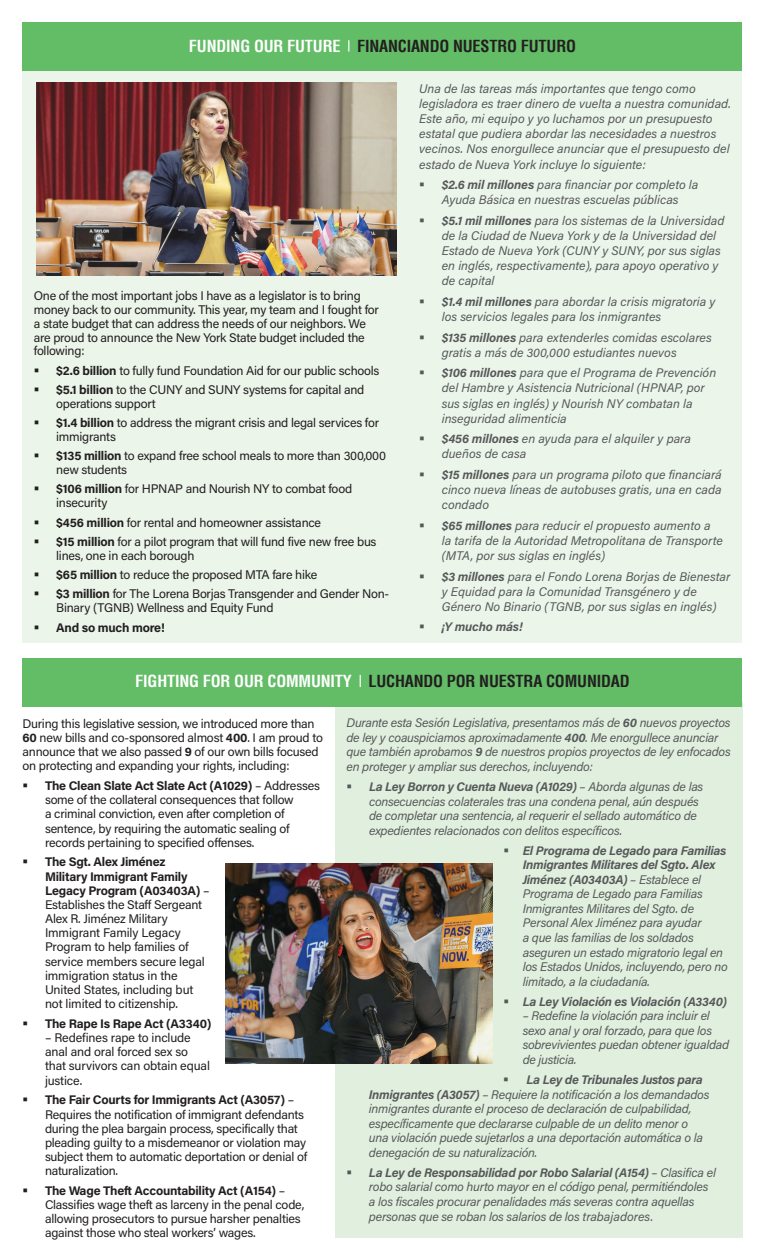
<style>
.page{position:relative;width:765px;height:1260px;background:#fff}
.page>*{position:absolute;margin:0;border:0;box-sizing:border-box;transform-origin:0 0}
.t1{font:700 condensed 16.25px "Helvetica";letter-spacing:-.01em;color:#231f20}
.t2{font:italic 12.5px/14.5px "Acumin Pro";letter-spacing:-.01em;color:#57585a}
.t3{font:12.5px/14.1px "Acumin Pro";letter-spacing:-.02em;color:#231f20}
.t4{font:italic 700 12.5px "Acumin Pro";letter-spacing:-.02em;color:#57585a}
.t5{font:700 12.5px "Acumin Pro";letter-spacing:-.02em;color:#231f20}
.s1{color:#fff}
.s2{font-weight:700}
</style>
<div class="page">
<div style="left:335px;top:701px;width:407px;height:537px;background:#e1f0de"></div>
<div style="left:22px;top:71px;width:720px;height:572px;background:#ebf5ea"></div>
<div style="left:22px;top:22px;width:720px;height:49px;background:#63bc66"></div>
<svg style="left:348px;top:40px;width:1px;height:12px"></svg>
<img style="left:36px;top:83px;width:361px;height:192px">
<div style="left:22px;top:658px;width:720px;height:48px;background:#63bc66"></div>
<svg style="left:360px;top:675px;width:1px;height:12px"></svg>
<img style="left:225px;top:863px;width:267px;height:201px">
<h1 class="t1" style="left:189px;top:38px;width:389px"><span class="s1">FUNDING OUR FUTURE</span> FINANCIANDO NUESTRO FUTURO</h1>
<p class="t3" style="left:34px;top:289px;width:347px;line-height:13.8px">One of the most important jobs I have as a legislator is to bring money back to our community. This year, my team and I fought for a state budget that can address the needs of our neighbors. We are proud to announce the New York State budget included the following:</p>
<p class="t3" style="left:56px;top:360px;width:325px;line-height:19.4px"><span class="s2">$2.6 billion</span> to fully fund Foundation Aid for our public schools <span class="s2">$5.1 billion</span> to the CUNY and SUNY systems for capital and</p>
<p class="t3" style="left:56px;top:393px;width:325px;line-height:19.4px">operations support<br><span class="s2">$1.4 billion</span> to address the migrant crisis and legal services for</p>
<p class="t3" style="left:56px;top:426px;width:331px;line-height:19.4px">immigrants<br><span class="s2">$135 million</span> to expand free school meals to more than 300,000</p>
<p class="t3" style="left:56px;top:459px;width:297px;line-height:19.4px">new students<br><span class="s2">$106 million</span> for HPNAP and Nourish NY to combat food</p>
<p class="t3" style="left:56px;top:493px;width:322px;line-height:19.4px">insecurity<br><span class="s2">$456 million</span> for rental and homeowner assistance<br><span class="s2">$15 million</span> for a pilot program that will fund five new free bus</p>
<p class="t3" style="left:56px;top:545px;width:335px;line-height:19.4px">lines, one in each borough<br><span class="s2">$65 million</span> to reduce the proposed MTA fare hike<br><span class="s2">$3 million</span> for The Lorena Borjas Transgender and Gender Non-</p>
<p class="t3" style="left:56px;top:600px;width:219px">Binary (TGNB) Wellness and Equity Fund</p>
<p class="t5" style="left:56px;top:618px;width:110px">And so much more!</p>
<p class="t2" style="left:419px;top:81px;width:313px;line-height:15px">Una de las tareas más importantes que tengo como legisladora es traer dinero de vuelta a nuestra comunidad.<br>Este año, mi equipo y yo luchamos por un presupuesto estatal que pudiera abordar las necesidades a nuestros vecinos. Nos enorgullece anunciar que el presupuesto del estado de Nueva York incluye lo siguiente:</p>
<p class="t2" style="left:442px;top:177px;width:258px;line-height:15px"><span class="s2">$2.6 mil millones</span> para financiar por completo la<br>Ayuda Básica en nuestras escuelas públicas</p>
<p class="t2" style="left:442px;top:212px;width:284px;line-height:15.1px"><span class="s2">$5.1 mil millones</span> para los sistemas de la Universidad de la Ciudad de Nueva York y de la Universidad del Estado de Nueva York (CUNY y SUNY, por sus siglas en inglés, respectivamente), para apoyo operativo y de capital</p>
<p class="t2" style="left:442px;top:293px;width:275px;line-height:15.1px"><span class="s2">$1.4 mil millones</span> para abordar la crisis migratoria y los servicios legales para los inmigrantes</p>
<p class="t2" style="left:442px;top:329px;width:272px;line-height:15px"><span class="s2">$135 millones</span> para extenderles comidas escolares gratis a más de 300,000 estudiantes nuevos</p>
<p class="t2" style="left:442px;top:365px;width:276px;line-height:15.1px"><span class="s2">$106 millones</span> para que el Programa de Prevención del Hambre y Asistencia Nutricional (HPNAP, por sus siglas en inglés) y Nourish NY combatan la inseguridad alimenticia</p>
<p class="t2" style="left:442px;top:431px;width:251px;line-height:15px"><span class="s2">$456 millones</span> en ayuda para el alquiler y para dueños de casa</p>
<p class="t2" style="left:442px;top:467px;width:282px;line-height:15px;text-align:justify"><span class="s2">$15 millones</span> para un programa piloto que financiará cinco nueva líneas de autobuses gratis, una en cada condado</p>
<p class="t2" style="left:442px;top:517px;width:283px;line-height:15px"><span class="s2">$65 millones</span> para reducir el propuesto aumento a la tarifa de la Autoridad Metropolitana de Transporte (MTA, por sus siglas en inglés)</p>
<p class="t2" style="left:442px;top:568px;width:290px;line-height:15px"><span class="s2">$3 millones</span> para el Fondo Lorena Borjas de Bienestar y Equidad para la Comunidad Transgénero y de<br>Género No Binario (TGNB, por sus siglas en inglés)</p>
<p class="t4" style="left:442px;top:618px;width:83px">¡Y mucho más!</p>
<h1 class="t1" style="left:135px;top:673px;width:496px"><span class="s1">FIGHTING FOR OUR COMMUNITY</span> LUCHANDO POR NUESTRA COMUNIDAD</h1>
<p class="t3" style="left:22px;top:716px;width:302px">During this legislative session, we introduced more than <span class="s2">60</span> new bills and co-sponsored almost <span class="s2">400</span>. I am proud to announce that we also passed <span class="s2">9</span> of our own bills focused on protecting and expanding your rights, including:</p>
<p class="t3" style="left:45px;top:778px;width:277px"><span class="s2">The Clean Slate Act Slate Act (A1029)</span> – Addresses some of the collateral consequences that follow<br>a criminal conviction, even after completion of sentence, by requiring the automatic sealing of records pertaining to specified offenses.</p>
<p class="t3" style="left:45px;top:855px;width:166px"><span class="s2">The Sgt. Alex Jiménez<br>Military Immigrant Family<br>Legacy Program (A03403A)</span> –<br>Establishes the Staff Sergeant<br>Alex R. Jiménez Military<br>Immigrant Family Legacy<br>Program to help families of service members secure legal immigration status in the<br>United States, including but not limited to citizenship.</p>
<p class="t5" style="left:45px;top:1015px;width:168px">The Rape Is Rape Act (A3340)</p>
<p class="t3" style="left:45px;top:1030px;width:167px">– Redefines rape to include anal and oral forced sex so that survivors can obtain equal justice.</p>
<p class="t3" style="left:45px;top:1092px;width:264px"><span class="s2">The Fair Courts for Immigrants Act (A3057)</span> – Requires the notification of immigrant defendants during the plea bargain process, specifically that pleading guilty to a misdemeanor or violation may subject them to automatic deportation or denial of naturalization.</p>
<p class="t3" style="left:45px;top:1183px;width:261px"><span class="s2">The Wage Theft Accountability Act (A154)</span> – Classifies wage theft as larceny in the penal code, allowing prosecutors to pursue harsher penalties against those who steal workers’ wages.</p>
<p class="t2" style="left:347px;top:715px;width:386px">Durante esta Sesión Legislativa, presentamos más de <span class="s2">60</span> nuevos proyectos de ley y coauspiciamos aproximadamente <span class="s2">400</span>. Me enorgullece anunciar que también aprobamos <span class="s2">9</span> de nuestros propios proyectos de ley enfocados en proteger y ampliar sus derechos, incluyendo:</p>
<p class="t2" style="left:369px;top:779px;width:336px"><span class="s2">La Ley Borron y Cuenta Nueva (A1029)</span> – Aborda algunas de las consecuencias colaterales tras una condena penal, aún después de completar una sentencia, al requerir el sellado automático de expedientes relacionados con delitos específicos.</p>
<p class="t2" style="left:523px;top:843px;width:206px"><span class="s2">El Programa de Legado para Familias Inmigrantes Militares del Sgto. Alex Jiménez (A03403A)</span> – Establece el Programa de Legado para Familias Inmigrantes Militares del Sgto. de Personal Alex Jiménez para ayudar<br>a que las familias de los soldados aseguren un estado migratorio legal en los Estados Unidos, incluyendo, pero no limitado, a la ciudadanía.</p>
<p class="t4" style="left:523px;top:993px;width:206px">La Ley Violación es Violación (A3340)</p>
<p class="t2" style="left:523px;top:1008px;width:208px">– Redefine la violación para incluir el sexo anal y oral forzado, para que los sobrevivientes puedan obtener igualdad de justicia.</p>
<p class="t2" style="left:369px;top:1072px;width:342px;text-indent:158px"><span class="s2">La Ley de Tribunales Justos para Inmigrantes (A3057)</span> – Requiere la notificación a los demandados inmigrantes durante el proceso de declaración de culpabilidad, específicamente que declararse culpable de un delito menor o una violación puede sujetarlos a una deportación automática o la denegación de su naturalización.</p>
<p class="t2" style="left:369px;top:1165px;width:349px"><span class="s2">La Ley de Responsabilidad por Robo Salarial (A154)</span> – Clasifica el robo salarial como hurto mayor en el código penal, permitiéndoles a los fiscales procurar penalidades más severas contra aquellas personas que se roban los salarios de los trabajadores.</p>
</div>
